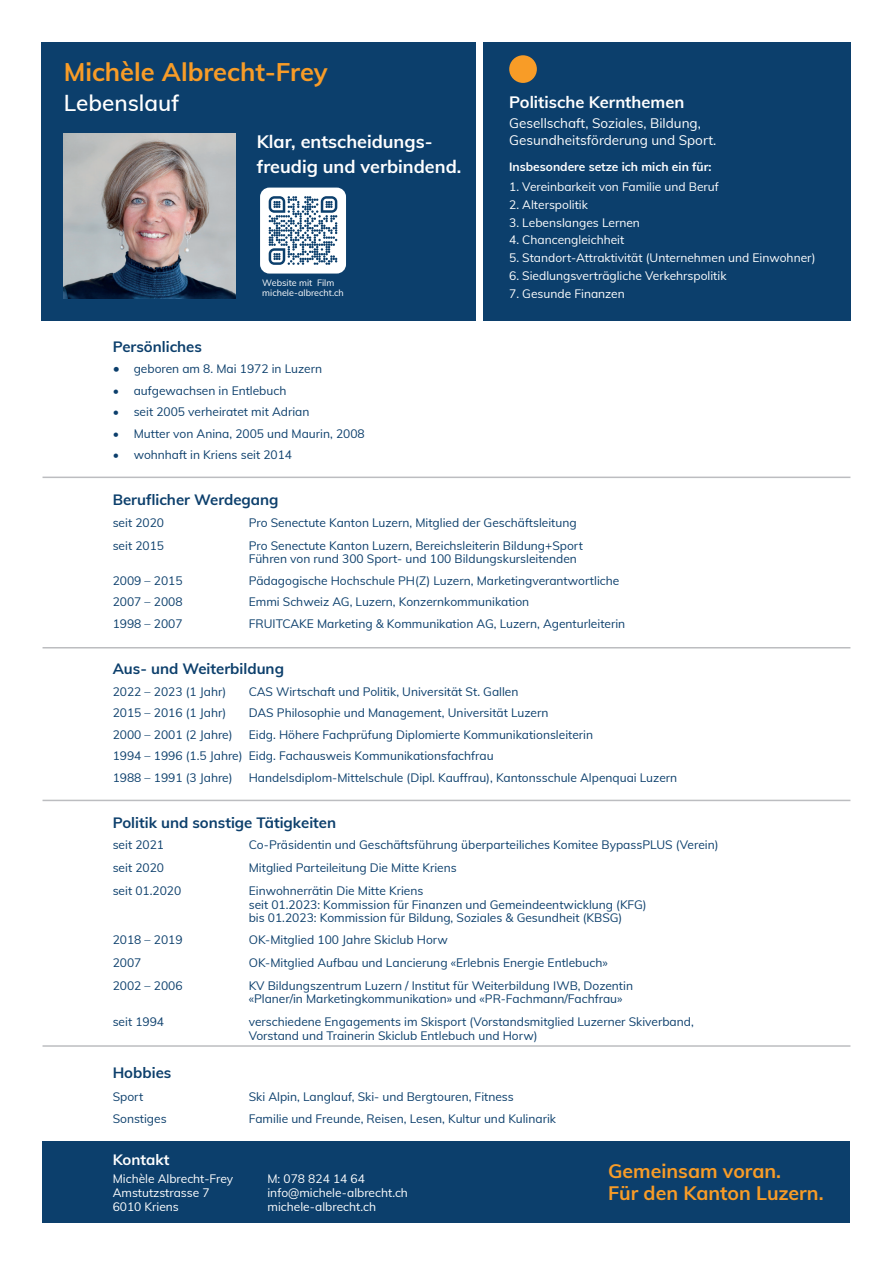
<style>
.page{position:relative;width:893px;height:1263px;background:#fff}
.page>*{position:absolute;margin:0;border:0;box-sizing:border-box;transform-origin:0 0}
.t1{font:700 25.5px "Mulish";color:#f89c27}
.t2{font:600 22.5px "Mulish";color:#fff}
.t3{font:700 19.5px/21.6px "Mulish";color:#f89c27}
.t4{font:700 18px/24.6px "Mulish";color:#fff}
.t5{font:700 16.5px "Mulish";color:#fff}
.t6{font:700 15px "Mulish";color:#0c3f6c}
.t7{font:700 15px "Mulish";color:#fff}
.t8{font:13.5px/16.5px "Mulish";color:#fff}
.t9{font:12px/13.5px "Mulish";color:#0c3f6c}
.t10{font:12px "Mulish";color:#fff}
.t11{font:700 12px "Mulish";color:#fff}
.t12{font:9px/9.8px "Mulish";color:#fff}
.s1{font-size:13.5px}
</style>
<div class="page">
<div style="left:43px;top:1141px;width:807px;height:81px;background:#0c3f6c"></div>
<hr style="left:43px;top:477px;width:807px;height:1px;background:#bcbdc0">
<hr style="left:43px;top:647px;width:807px;height:1px;background:#bcbdc0">
<hr style="left:43px;top:800px;width:807px;height:1px;background:#bcbdc0">
<hr style="left:43px;top:1045px;width:807px;height:2px;background:#bcbdc0">
<div style="left:41px;top:43px;width:435px;height:278px;background:#0c3f6c"></div>
<div style="left:483px;top:43px;width:367px;height:278px;background:#0c3f6c"></div>
<img style="left:64px;top:133px;width:172px;height:165px">
<div style="left:509px;top:55px;width:28px;height:28px;background:#f89c27;border-radius:50%"></div>
<svg style="left:260px;top:188px;width:86px;height:86px;background:#bccad6"></svg>
<p class="t1" style="left:64px;top:53px;width:265px">Michèle Albrecht-Frey</p>
<p class="t2" style="left:64px;top:86px;width:117px">Lebenslauf</p>
<p class="t4" style="left:257px;top:128px;width:206px">Klar, entscheidungs&shy;freudig und verbindend.</p>
<p class="t12" style="left:262px;top:278px;width:83px">Website mit Film michele-albrecht.ch</p>
<p class="t5" style="left:509px;top:90px;width:177px">Politische Kernthemen</p>
<p class="t8" style="left:509px;top:115px;width:209px">Gesellschaft, Soziales, Bildung,<br>Gesundheitsförderung und Sport.</p>
<p class="t11" style="left:509px;top:158px;width:204px">Insbesondere setze ich mich ein für:</p>
<p class="t10" style="left:509px;top:178px;width:211px">1. Vereinbarkeit von Familie und Beruf</p>
<p class="t10" style="left:509px;top:196px;width:80px">2. Alterspolitik</p>
<p class="t10" style="left:509px;top:213px;width:132px">3. Lebenslanges Lernen</p>
<p class="t10" style="left:509px;top:231px;width:117px">4. Chancengleichheit</p>
<p class="t10" style="left:509px;top:249px;width:308px">5. Standort-Attraktivität (Unternehmen und Einwohner)</p>
<p class="t10" style="left:509px;top:267px;width:219px">6. Siedlungsverträgliche Verkehrspolitik</p>
<p class="t10" style="left:509px;top:285px;width:117px">7. Gesunde Finanzen</p>
<p class="t6" style="left:113px;top:335px;width:91px">Persönliches</p>
<p class="t9" style="left:113px;top:362px;width:211px"><span class="s1">•</span> geboren am 8. Mai 1972 in Luzern</p>
<p class="t9" style="left:113px;top:383px;width:175px">• aufgewachsen in Entlebuch</p>
<p class="t9" style="left:113px;top:405px;width:198px">• seit 2005 verheiratet mit Adrian</p>
<p class="t9" style="left:113px;top:426px;width:254px">• Mutter von Anina, 2005 und Maurin, 2008</p>
<p class="t9" style="left:113px;top:448px;width:181px">• wohnhaft in Kriens seit 2014</p>
<p class="t6" style="left:113px;top:489px;width:167px">Beruflicher Werdegang</p>
<p class="t9" style="left:113px;top:515px;width:53px">seit 2020</p>
<p class="t9" style="left:249px;top:515px;width:329px">Pro Senectute Kanton Luzern, Mitglied der Geschäftsleitung</p>
<p class="t9" style="left:113px;top:538px;width:53px">seit 2015</p>
<p class="t9" style="left:249px;top:538px;width:336px">Pro Senectute Kanton Luzern, Bereichsleiterin Bildung+Sport<br>Führen von rund 300 Sport- und 100 Bildungskursleitenden</p>
<p class="t9" style="left:113px;top:573px;width:71px">2009 – 2015</p>
<p class="t9" style="left:249px;top:573px;width:372px">Pädagogische Hochschule PH(Z) Luzern, Marketingverantwortliche</p>
<p class="t9" style="left:113px;top:595px;width:71px">2007 – 2008</p>
<p class="t9" style="left:249px;top:595px;width:282px">Emmi Schweiz AG, Luzern, Konzernkommunikation</p>
<p class="t9" style="left:113px;top:616px;width:71px">1998 – 2007</p>
<p class="t9" style="left:249px;top:616px;width:378px">FRUITCAKE Marketing &amp; Kommunikation AG, Luzern, Agenturleiterin</p>
<p class="t6" style="left:113px;top:658px;width:173px">Aus- und Weiterbildung</p>
<p class="t9" style="left:113px;top:684px;width:115px">2022 – 2023 (1 Jahr)</p>
<p class="t9" style="left:249px;top:684px;width:271px">CAS Wirtschaft und Politik, Universität St. Gallen</p>
<p class="t9" style="left:113px;top:705px;width:115px">2015 – 2016 (1 Jahr)</p>
<p class="t9" style="left:249px;top:705px;width:301px">DAS Philosophie und Management, Universität Luzern</p>
<p class="t9" style="left:113px;top:727px;width:121px">2000 – 2001 (2 Jahre)</p>
<p class="t9" style="left:249px;top:727px;width:346px">Eidg. Höhere Fachprüfung Diplomierte Kommunikationsleiterin</p>
<p class="t9" style="left:113px;top:748px;width:382px">1994 – 1996 (1.5 Jahre) Eidg. Fachausweis Kommunikationsfachfrau</p>
<p class="t9" style="left:113px;top:770px;width:121px">1988 – 1991 (3 Jahre)</p>
<p class="t9" style="left:249px;top:770px;width:430px">Handelsdiplom-Mittelschule (Dipl. Kauffrau), Kantonsschule Alpenquai Luzern</p>
<p class="t6" style="left:113px;top:811px;width:225px">Politik und sonstige Tätigkeiten</p>
<p class="t9" style="left:113px;top:837px;width:53px">seit 2021</p>
<p class="t9" style="left:249px;top:837px;width:471px">Co-Präsidentin und Geschäftsführung überparteiliches Komitee BypassPLUS (Verein)</p>
<p class="t9" style="left:113px;top:860px;width:53px">seit 2020</p>
<p class="t9" style="left:249px;top:860px;width:209px">Mitglied Parteileitung Die Mitte Kriens</p>
<p class="t9" style="left:113px;top:883px;width:70px">seit 01.2020</p>
<p class="t9" style="left:249px;top:883px;width:399px">Einwohnerrätin Die Mitte Kriens<br>seit 01.2023: Kommission für Finanzen und Gemeindeentwicklung (KFG) bis 01.2023: Kommission für Bildung, Soziales &amp; Gesundheit (KBSG)</p>
<p class="t9" style="left:113px;top:932px;width:71px">2018 – 2019</p>
<p class="t9" style="left:249px;top:932px;width:201px">OK-Mitglied 100 Jahre Skiclub Horw</p>
<p class="t9" style="left:113px;top:955px;width:30px">2007</p>
<p class="t9" style="left:249px;top:955px;width:360px">OK-Mitglied Aufbau und Lancierung «Erlebnis Energie Entlebuch»</p>
<p class="t9" style="left:113px;top:978px;width:71px">2002 – 2006</p>
<p class="t9" style="left:249px;top:978px;width:386px">KV Bildungszentrum Luzern / Institut für Weiterbildung IWB, Dozentin «Planer/in Marketingkommunikation» und «PR-Fachmann/Fachfrau»</p>
<p class="t9" style="left:113px;top:1015px;width:53px">seit 1994</p>
<p class="t9" style="left:249px;top:1015px;width:446px">verschiedene Engagements im Skisport (Vorstandsmitglied Luzerner Skiverband,<br>Vorstand und Trainerin Skiclub Entlebuch und Horw)</p>
<p class="t6" style="left:113px;top:1062px;width:60px">Hobbies</p>
<p class="t9" style="left:113px;top:1090px;width:32px">Sport</p>
<p class="t9" style="left:249px;top:1090px;width:267px">Ski Alpin, Langlauf, Ski- und Bergtouren, Fitness</p>
<p class="t9" style="left:113px;top:1111px;width:56px">Sonstiges</p>
<p class="t9" style="left:249px;top:1111px;width:309px">Familie und Freunde, Reisen, Lesen, Kultur und Kulinarik</p>
<p class="t7" style="left:113px;top:1149px;width:58px">Kontakt</p>
<p class="t10" style="left:113px;top:1170px;width:122px">Michèle Albrecht-Frey</p>
<p class="t10" style="left:113px;top:1184px;width:99px">Amstutzstrasse 7</p>
<p class="t10" style="left:113px;top:1198px;width:68px">6010 Kriens</p>
<p class="t10" style="left:267px;top:1170px;width:99px">M: 078 824 14 64</p>
<p class="t10" style="left:267px;top:1184px;width:142px">info@michele-albrecht.ch</p>
<p class="t10" style="left:267px;top:1198px;width:110px">michele-albrecht.ch</p>
<p class="t3" style="left:608px;top:1159px;width:217px">Gemeinsam voran.<br>Für den Kanton Luzern.</p>
</div>
